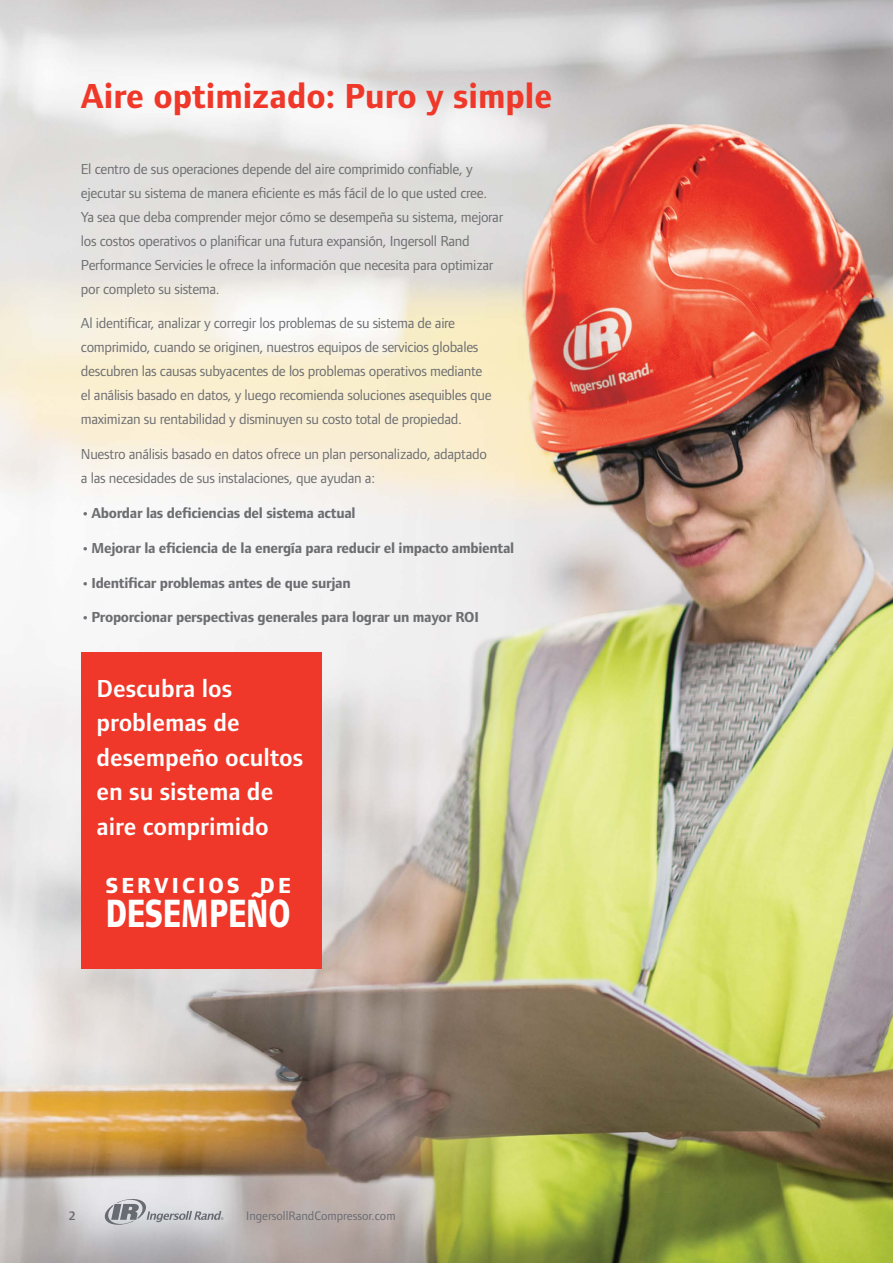
<style>
.page{position:relative;width:893px;height:1263px;background:#fff}
.page>*{position:absolute;margin:0;border:0;box-sizing:border-box;transform-origin:0 0}
.t1{font:800 40.95px "Foundry Form Sans";letter-spacing:-.005em;color:#fff;scale:.77 1}
.t2{font:700 36px "Foundry Form Sans";color:#ef3829}
.t3{font:600 25.5px/34.5px "Foundry Form Sans";color:#fff}
.t4{font:800 22.5px "Foundry Form Sans";letter-spacing:.145em;color:#fff}
.t5{font:15px/24px "Foundry Form Sans";letter-spacing:-.02em;color:#6d6e71}
.t6{font:700 15px "Foundry Form Sans";letter-spacing:-.02em;color:#6d6e71}
.t7{font:12.75px "Foundry Form Sans";color:#696b73}
.t8{font:600 12.75px "Foundry Form Sans";color:#696b73}
</style>
<div class="page">
<img style="left:0;top:0;width:893px;height:1263px">
<div style="left:81px;top:652px;width:241px;height:317px;background:#ef3829"></div>
<svg style="left:104px;top:1197px;width:119px;height:29px;background:#c2c2c7"></svg>
<h2 class="t2" style="left:81px;top:75px;width:473px">Aire optimizado: Puro y simple</h2>
<p class="t5" style="left:81px;top:157px;width:424px">El centro de sus operaciones depende del aire comprimido confiable, y ejecutar su sistema de manera eficiente es más fácil de lo que usted cree.<br>Ya sea que deba comprender mejor cómo se desempeña su sistema, mejorar los costos operativos o planificar una futura expansión, Ingersoll Rand Performance Servicies le ofrece la información que necesita para optimizar por completo su sistema.</p>
<p class="t5" style="left:81px;top:311px;width:412px">Al identificar, analizar y corregir los problemas de su sistema de aire comprimido, cuando se originen, nuestros equipos de servicios globales descubren las causas subyacentes de los problemas operativos mediante el análisis basado en datos, y luego recomienda soluciones asequibles que maximizan su rentabilidad y disminuyen su costo total de propiedad.</p>
<p class="t5" style="left:81px;top:442px;width:408px">Nuestro análisis basado en datos ofrece un plan personalizado, adaptado a las necesidades de sus instalaciones, que ayudan a:</p>
<p class="t6" style="left:81px;top:504px;width:276px">•Abordar las deficiencias del sistema actual</p>
<p class="t6" style="left:81px;top:539px;width:435px">•Mejorar la eficiencia de la energía para reducir el impacto ambiental</p>
<p class="t6" style="left:81px;top:574px;width:271px">•Identificar problemas antes de que surjan</p>
<p class="t6" style="left:81px;top:609px;width:399px">•Proporcionar perspectivas generales para lograr un mayor ROI</p>
<h3 class="t3" style="left:96px;top:671px;width:208px">Descubra los problemas de desempeño ocultos en su sistema de aire comprimido</h3>
<h3 class="t4" style="left:106px;top:873px;width:186px">SERVICIOS DE</h3>
<h1 class="t1" style="left:106px;top:891px;width:242px">DESEMPEÑO</h1>
<p class="t8" style="left:69px;top:1209px;width:9px">2</p>
<p class="t7" style="left:246px;top:1208px;width:151px">IngersollRandCompressor.com</p>
</div>
